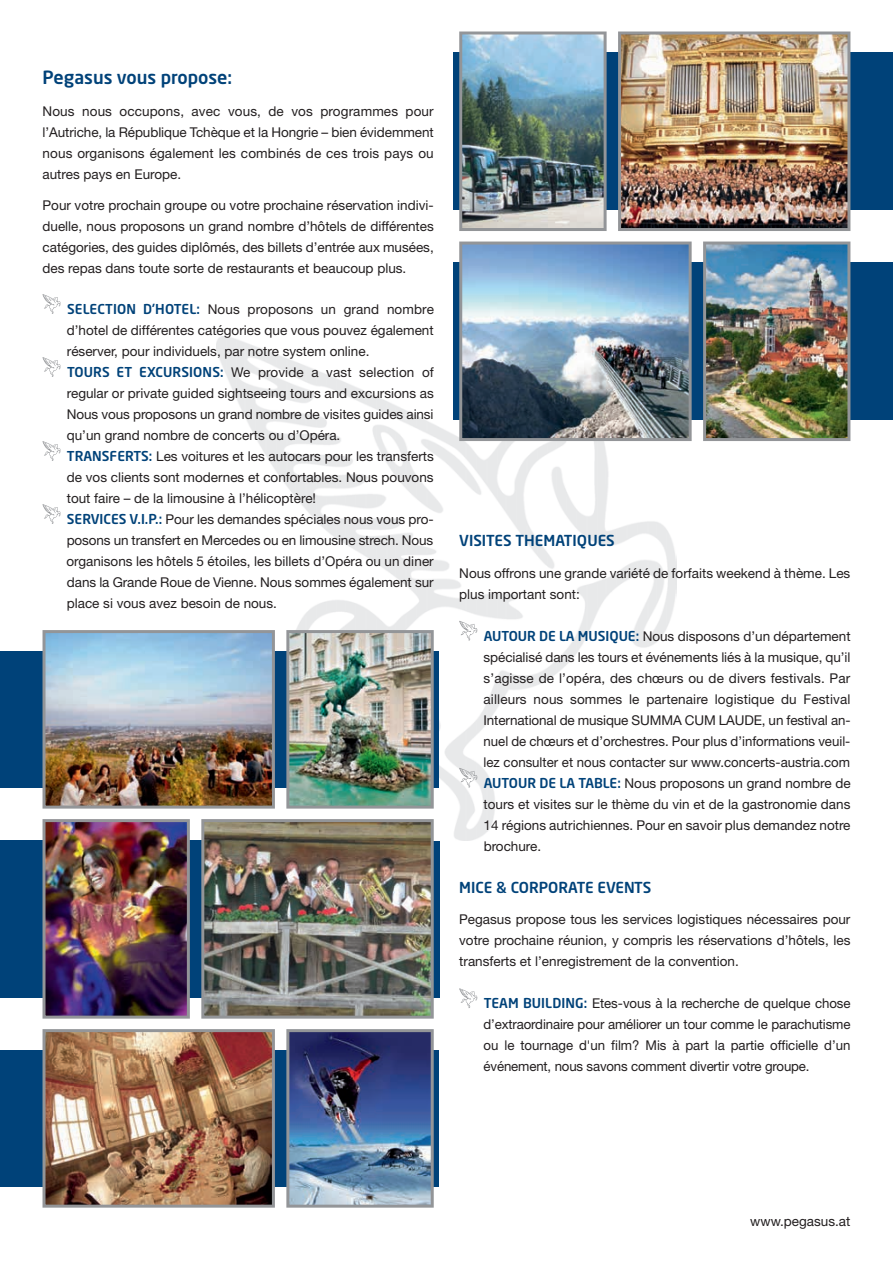
<style>
.page{position:relative;width:893px;height:1263px;background:#fff}
.page>*{position:absolute;margin:0;border:0;box-sizing:border-box;transform-origin:0 0}
.t1{font:500 18px "Neo Sans";color:#004279}
.t2{font:500 15px "Neo Sans";color:#004279}
.t3{font:13.5px/21px "Helvetica Neue";color:#231f20;text-align:justify}
.s1{font-family:"Neo Sans";font-weight:500;color:#004279}
</style>
<div class="page">
<div style="left:454px;top:53px;width:439px;height:157px;background:#004279"></div>
<div style="left:0;top:840px;width:439px;height:158px;background:#004279"></div>
<div style="left:0;top:1050px;width:439px;height:137px;background:#004279"></div>
<img style="left:217px;top:336px;width:459px;height:504px">
<svg style="left:43px;top:294px;width:18px;height:20px"></svg>
<svg style="left:43px;top:357px;width:18px;height:20px"></svg>
<svg style="left:43px;top:441px;width:18px;height:20px"></svg>
<svg style="left:43px;top:504px;width:18px;height:20px"></svg>
<svg style="left:459px;top:988px;width:18px;height:20px"></svg>
<svg style="left:459px;top:768px;width:18px;height:20px"></svg>
<svg style="left:459px;top:621px;width:18px;height:19px"></svg>
<img style="left:459px;top:32px;width:148px;height:199px">
<img style="left:618px;top:32px;width:232px;height:199px">
<div style="left:454px;top:262px;width:439px;height:158px;background:#004279"></div>
<img style="left:703px;top:242px;width:147px;height:199px">
<img style="left:459px;top:242px;width:233px;height:199px">
<img style="left:43px;top:819px;width:147px;height:200px">
<img style="left:201px;top:819px;width:233px;height:200px">
<img style="left:286px;top:1029px;width:148px;height:179px">
<img style="left:43px;top:1029px;width:232px;height:179px">
<div style="left:0;top:651px;width:439px;height:137px;background:#004279"></div>
<img style="left:286px;top:630px;width:148px;height:179px">
<img style="left:43px;top:630px;width:232px;height:179px">
<hr style="left:0;top:567px;width:1px;height:157px;background:#004279">
<hr style="left:0;top:0;width:1px;height:220px;background:#939598">
<h1 class="t1" style="left:43px;top:70px;width:191px">Pegasus vous propose:</h1>
<p class="t3" style="left:43px;top:102px;width:393px">Nous nous occupons, avec vous, de vos programmes pour l’Autriche, la République Tchèque et la Hongrie – bien évidemment nous organisons également les combinés de ces trois pays ou autres pays en Europe.</p>
<p class="t3" style="left:43px;top:196px;width:393px">Pour votre prochain groupe ou votre prochaine réservation indivi&shy;duelle, nous proposons un grand nombre d’hôtels de différentes catégories, des guides diplômés, des billets d’entrée aux musées, des repas dans toute sorte de restaurants et beaucoup plus.</p>
<p class="t3" style="left:66px;top:300px;width:369px;text-align:left"><span class="s1">SELECTION D’HOTEL:</span> Nous proposons un grand nombre d’hotel de différentes catégories que vous pouvez également réserver, pour individuels, par notre system online.<br><span class="s1">TOURS ET EXCURSIONS:</span> We provide a vast selection of regular or private guided sightseeing tours and excursions as Nous vous proposons un grand nombre de visites guides ainsi qu’un grand nombre de concerts ou d’Opéra.<br><span class="s1">TRANSFERTS:</span> Les voitures et les autocars pour les transferts de vos clients sont modernes et confortables. Nous pouvons tout faire – de la limousine à l’hélicoptère!<br><span class="s1">SERVICES V.I.P.:</span> Pour les demandes spéciales nous vous pro&shy;posons un transfert en Mercedes ou en limousine strech. Nous organisons les hôtels 5 étoiles, les billets d’Opéra ou un diner dans la Grande Roue de Vienne. Nous sommes également sur place si vous avez besoin de nous.</p>
<p class="t2" style="left:459px;top:535px;width:157px">VISITES THEMATIQUES</p>
<p class="t3" style="left:459px;top:564px;width:393px">Nous offrons une grande variété de forfaits weekend à thème. Les plus important sont:</p>
<p class="t3" style="left:484px;top:627px;width:369px"><span class="s1">AUTOUR DE LA MUSIQUE:</span> Nous disposons d’un département spécialisé dans les tours et événements liés à la musique, qu’il s’agisse de l’opéra, des chœurs ou de divers festivals. Par ailleurs nous sommes le partenaire logistique du Festival International de musique SUMMA CUM LAUDE, un festival an&shy;nuel de chœurs et d’orchestres. Pour plus d’informations veuil&shy;lez consulter et nous contacter sur www.concerts-austria.com <span class="s1">AUTOUR DE LA TABLE:</span> Nous proposons un grand nombre de tours et visites sur le thème du vin et de la gastronomie dans 14 régions autrichiennes. Pour en savoir plus demandez notre brochure.</p>
<p class="t2" style="left:459px;top:881px;width:194px">MICE &amp; CORPORATE EVENTS</p>
<p class="t3" style="left:459px;top:910px;width:393px">Pegasus propose tous les services logistiques nécessaires pour votre prochaine réunion, y compris les réservations d’hôtels, les transferts et l’enregistrement de la convention.</p>
<p class="t3" style="left:484px;top:994px;width:368px"><span class="s1">TEAM BUILDING:</span> Etes-vous à la recherche de quelque chose d’extraordinaire pour améliorer un tour comme le parachutisme ou le tournage d'un film? Mis à part la partie officielle d’un événement, nous savons comment divertir votre groupe.</p>
<p class="t3" style="left:750px;top:1212px;width:102px">www.pegasus.at</p>
</div>
